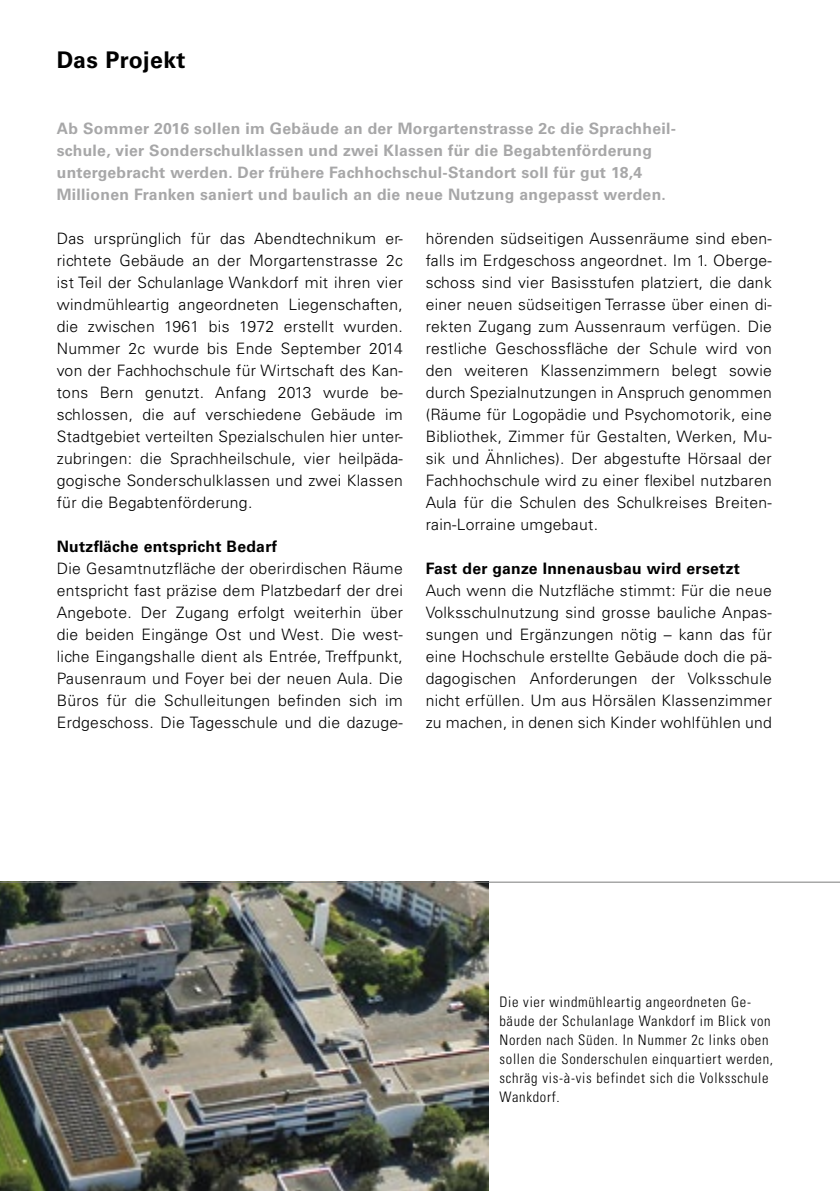
<style>
.page{position:relative;width:840px;height:1191px;background:#fff}
.page>*{position:absolute;margin:0;border:0;box-sizing:border-box;transform-origin:0 0}
.t1{font:700 23px "Univers LT Std";letter-spacing:.02em;color:#000}
.t2{font:300 15.6px/22px "Univers LT Std";letter-spacing:.02em;color:#000;text-align:justify}
.t3{font:700 15.6px/22px "Univers LT Std";letter-spacing:.02em;color:#a7a7a8}
.t4{font:700 15.6px "Univers LT Std";letter-spacing:.02em;color:#000}
.t5{font:300 condensed 14.4px/19px "Univers LT Std";letter-spacing:.05em;color:#000}
</style>
<div class="page">
<img style="left:0;top:882px;width:488px;height:309px">
<hr style="left:0;top:881px;width:839px;height:1px;background:#7a7b7a">
<h1 class="t1" style="left:57px;top:46px;width:130px">Das Projekt</h1>
<p class="t3" style="left:57px;top:118px;width:620px">Ab Sommer 2016 sollen im Gebäude an der Morgartenstrasse 2c die Sprachheil&shy;schule, vier Sonderschulklassen und zwei Klassen für die Begabtenförderung untergebracht werden. Der frühere Fachhochschul-Standort soll für gut 18,4<br>Millionen Franken saniert und baulich an die neue Nutzung angepasst werden.</p>
<p class="t2" style="left:57px;top:228px;width:347px">Das ursprünglich für das Abendtechnikum er&shy;richtete Gebäude an der Morgartenstrasse 2c ist Teil der Schulanlage Wankdorf mit ihren vier windmühleartig angeordneten Liegenschaften, die zwischen 1961 bis 1972 erstellt wurden.<br>Nummer 2c wurde bis Ende September 2014 von der Fachhochschule für Wirtschaft des Kan&shy;tons Bern genutzt. Anfang 2013 wurde be&shy;schlossen, die auf verschiedene Gebäude im Stadtgebiet verteilten Spezialschulen hier unter&shy;zubringen: die Sprachheilschule, vier heilpäda&shy;gogische Sonderschulklassen und zwei Klassen für die Begabtenförderung.</p>
<p class="t4" style="left:57px;top:537px;width:222px">Nutzfläche entspricht Bedarf</p>
<p class="t2" style="left:57px;top:558px;width:347px">Die Gesamtnutzfläche der oberirdischen Räume entspricht fast präzise dem Platzbedarf der drei Angebote. Der Zugang erfolgt weiterhin über die beiden Eingänge Ost und West. Die west&shy;liche Eingangshalle dient als Entrée, Treffpunkt, Pausenraum und Foyer bei der neuen Aula. Die Büros für die Schulleitungen befinden sich im Erdgeschoss. Die Tagesschule und die dazuge-</p>
<p class="t2" style="left:425px;top:228px;width:347px">hörenden südseitigen Aussenräume sind eben&shy;falls im Erdgeschoss angeordnet. Im 1. Oberge&shy;schoss sind vier Basisstufen platziert, die dank einer neuen südseitigen Terrasse über einen di&shy;rekten Zugang zum Aussenraum verfügen. Die restliche Geschossfläche der Schule wird von den weiteren Klassenzimmern belegt sowie durch Spezialnutzungen in Anspruch genommen (Räume für Logopädie und Psychomotorik, eine Bibliothek, Zimmer für Gestalten, Werken, Mu&shy;sik und Ähnliches). Der abgestufte Hörsaal der Fachhochschule wird zu einer flexibel nutzbaren Aula für die Schulen des Schulkreises Breiten&shy;rain-Lorraine umgebaut.</p>
<p class="t4" style="left:425px;top:559px;width:315px">Fast der ganze Innenausbau wird ersetzt</p>
<p class="t2" style="left:425px;top:580px;width:347px">Auch wenn die Nutzfläche stimmt: Für die neue Volksschulnutzung sind grosse bauliche Anpas&shy;sungen und Ergänzungen nötig – kann das für eine Hochschule erstellte Gebäude doch die pä&shy;dagogischen Anforderungen der Volksschule nicht erfüllen. Um aus Hörsälen Klassenzimmer zu machen, in denen sich Kinder wohlfühlen und</p>
<p class="t5" style="left:499px;top:992px;width:275px">Die vier windmühleartig angeordneten Ge&shy;bäude der Schulanlage Wankdorf im Blick von Norden nach Süden. In Nummer 2c links oben sollen die Sonderschulen einquartiert werden, schräg vis-à-vis befindet sich die Volksschule Wankdorf.</p>
</div>
